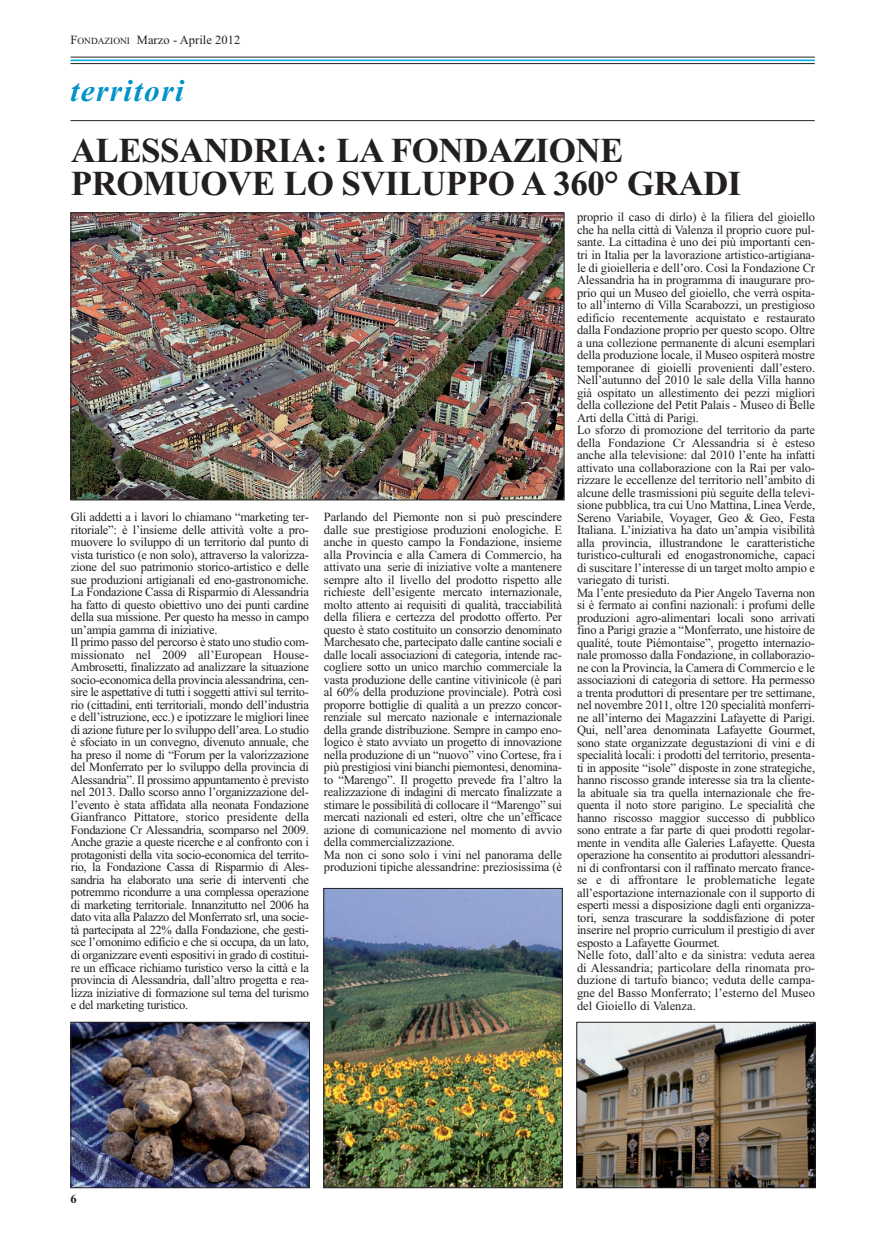
<style>
.page{position:relative;width:886px;height:1241px;background:#fff}
.page>*{position:absolute;margin:0;border:0;box-sizing:border-box;transform-origin:0 0}
.t1{font:700 35px/32.5px "Times New Roman";letter-spacing:-.015em;color:#231f20}
.t2{font:italic 700 31.25px "Times New Roman";letter-spacing:.05em;color:#0092c8}
.t3{font:12.5px/12.5px "Times New Roman";letter-spacing:-.015em;color:#231f20}
.t4{font:700 12.5px "Times New Roman";color:#231f20}
.s1{font-size:9.38px}
</style>
<div class="page">
<hr style="left:71px;top:60px;width:744px;height:1px;background:#00aeef">
<hr style="left:71px;top:57px;width:744px;height:1px;background:#231f20">
<hr style="left:71px;top:63px;width:744px;height:1px;background:#231f20">
<hr style="left:71px;top:120px;width:744px;height:1px;background:#231f20">
<img style="left:73px;top:215px;width:489px;height:283px">
<div style="left:71px;top:213px;width:493px;height:287px;border:1px solid #231f20"></div>
<img style="left:326px;top:890px;width:234px;height:295px">
<div style="left:324px;top:888px;width:238px;height:299px;border:1px solid #231f20"></div>
<img style="left:579px;top:1023px;width:234px;height:162px">
<div style="left:577px;top:1021px;width:238px;height:166px;border:1px solid #231f20"></div>
<img style="left:73px;top:1023px;width:234px;height:162px">
<div style="left:71px;top:1021px;width:238px;height:166px;border:1px solid #231f20"></div>
<p class="t3" style="left:71px;top:35px;width:171px">F<span class="s1">ONDAZIONI</span> Marzo - Aprile 2012</p>
<h2 class="t2" style="left:71px;top:79px;width:115px">territori</h2>
<h1 class="t1" style="left:71px;top:138px;width:672px">ALESSANDRIA: LA FONDAZIONE<br>PROMUOVE LO SVILUPPO A 360° GRADI</h1>
<p class="t3" style="left:71px;top:512px;width:240px">Gli addetti a i lavori lo chiamano “marketing ter&shy;ritoriale”: è l’insieme delle attività volte a pro&shy;muovere lo sviluppo di un territorio dal punto di vista turistico (e non solo), attraverso la valorizza&shy;zione del suo patrimonio storico-artistico e delle sue produzioni artigianali ed eno-gastronomiche.<br>La Fondazione Cassa di Risparmio di Alessandria ha fatto di questo obiettivo uno dei punti cardine della sua missione. Per questo ha messo in campo un’ampia gamma di iniziative.<br>Il primo passo del percorso è stato uno studio com&shy;missionato nel 2009 all’European House-Ambrosetti, finalizzato ad analizzare la situazione socio-economica della provincia alessandrina, cen&shy;sire le aspettative di tutti i soggetti attivi sul territo&shy;rio (cittadini, enti territoriali, mondo dell’industria e dell’istruzione, ecc.) e ipotizzare le migliori linee di azione future per lo sviluppo dell’area. Lo studio è sfociato in un convegno, divenuto annuale, che ha preso il nome di “Forum per la valorizzazione del Monferrato per lo sviluppo della provincia di Alessandria”. Il prossimo appuntamento è previsto nel 2013. Dallo scorso anno l’organizzazione del&shy;l’evento è stata affidata alla neonata Fondazione Gianfranco Pittatore, storico presidente della Fondazione Cr Alessandria, scomparso nel 2009.<br>Anche grazie a queste ricerche e al confronto con i protagonisti della vita socio-economica del territo&shy;rio, la Fondazione Cassa di Rispar mio di Ales - sandria ha elaborato una serie di interventi che potremmo ricondurre a una complessa operazione di marketing territoriale. Innanzitutto nel 2006 ha dato vita alla Palazzo del Monferrato srl, una socie&shy;tà partecipata al 22% dalla Fondazio ne, che gesti&shy;sce l’omonimo edificio e che si occupa, da un lato, di organizzare eventi espositivi in grado di costitui&shy;re un efficace richiamo turistico verso la città e la provincia di Alessandria, dall’altro progetta e rea&shy;lizza iniziative di formazione sul tema del turismo e del marketing turistico.</p>
<p class="t3" style="left:324px;top:512px;width:240px">Parlando del Piemonte non si può prescindere dalle sue prestigiose produzioni enologiche. E anche in questo campo la Fondazione, insieme alla Provincia e alla Camera di Commercio, ha attivato una serie di iniziative volte a mantenere sempre alto il livello del prodotto rispetto alle richieste dell’esigente mercato internazionale, molto attento ai requisiti di qualità, tracciabilità della filiera e certezza del prodotto offerto. Per questo è stato costituito un consorzio denominato Marchesato che, partecipato dalle cantine sociali e dalle locali associazioni di categoria, intende rac&shy;cogliere sotto un unico marchio commerciale la vasta produzione delle cantine vitivinicole (è pari al 60% della produzione provinciale). Potrà così proporre bottiglie di qualità a un prezzo concor&shy;renziale sul mercato nazionale e internazionale della grande distribuzione. Sempre in campo eno&shy;logico è stato avviato un progetto di innovazione nella produzione di un “nuovo” vino Cortese, fra i più prestigiosi vini bianchi piemontesi, denomina&shy;to “Ma rengo”. Il progetto prevede fra l’altro la realizzazione di indagini di mercato finalizzate a stimare le possibilità di collocare il “Marengo” sui mercati nazionali ed esteri, oltre che un’efficace azio ne di comunicazione nel momento di avvio della commercializzazione.<br>Ma non ci sono solo i vini nel panorama delle produzioni tipiche alessandrine: preziosissima (è</p>
<p class="t3" style="left:577px;top:212px;width:240px">proprio il caso di dirlo) è la filiera del gioiello che ha nella città di Valenza il proprio cuore pul&shy;sante. La cittadina è uno dei più importanti cen&shy;tri in Italia per la lavorazione artistico-artigiana&shy;le di gioielleria e dell’oro. Così la Fon da zione Cr Alessandria ha in programma di inaugurare pro&shy;prio qui un Museo del gioiello, che verrà ospita&shy;to all’interno di Villa Scarabozzi, un prestigioso edificio recentemente acquistato e restaurato dalla Fondazione proprio per questo scopo. Oltre a una collezione permanente di alcuni esemplari della produzione locale, il Museo ospiterà mostre temporanee di gioielli provenienti dall’estero.<br>Nel l’autunno del 2010 le sale della Villa hanno già ospitato un allestimento dei pezzi migliori della collezione del Petit Palais - Museo di Belle Arti della Città di Parigi.<br>Lo sforzo di promozione del territorio da parte della Fondazione Cr Alessandria si è esteso anche alla televisione: dal 2010 l’ente ha infatti attivato una collaborazione con la Rai per valo&shy;rizzare le eccellenze del territorio nell’ambito di alcune delle trasmissioni più seguite della televi&shy;sione pubblica, tra cui Uno Mattina, Linea Verde, Sereno Variabile, Voyager, Geo &amp; Geo, Festa Italiana. L’iniziativa ha dato un’ampia visibilità alla provincia, illustrandone le caratteristiche turistico-culturali ed enogastronomiche, capaci di suscitare l’interesse di un target molto ampio e variegato di turisti.<br>Ma l’ente presieduto da Pier Angelo Taverna non si è fermato ai confini nazionali: i profumi delle produzioni agro-alimentari locali sono arrivati fino a Parigi grazie a “Monferrato, une histoire de qualité, toute Piémontaise”, progetto internazio&shy;nale promosso dalla Fondazione, in collaborazio&shy;ne con la Provincia, la Camera di Commercio e le associazioni di categoria di settore. Ha permesso a trenta produttori di presentare per tre settimane, nel novembre 2011, oltre 120 specialità monferri&shy;ne all’interno dei Magazzini Lafayette di Parigi.<br>Qui, nell’area denominata Lafayette Gour met, sono state organizzate degustazioni di vini e di specialità locali: i prodotti del territorio, presenta&shy;ti in apposite “isole” disposte in zone strategiche, hanno riscosso grande interesse sia tra la cliente&shy;la abituale sia tra quella internazionale che fre&shy;quenta il noto store parigino. Le specialità che hanno riscosso maggior successo di pubblico sono entrate a far parte di quei prodotti regolar&shy;mente in vendita alle Galeries Lafayette. Questa operazione ha consentito ai produttori alessandri&shy;ni di confrontarsi con il raffinato mercato france&shy;se e di affrontare le problematiche legate all’esportazione internazionale con il supporto di esperti messi a disposizione dagli enti organizza&shy;tori, senza trascurare la soddisfazione di poter inserire nel proprio curriculum il prestigio di aver esposto a Lafayette Gourmet.<br>Nelle foto, dall’alto e da sinistra: veduta aerea di Alessandria; particolare della rinomata pro&shy;duzione di tartufo bianco; veduta delle campa&shy;gne del Basso Monferrato; l’esterno del Museo del Gioiello di Valenza.</p>
<p class="t4" style="left:71px;top:1194px;width:8px">6</p>
</div>
